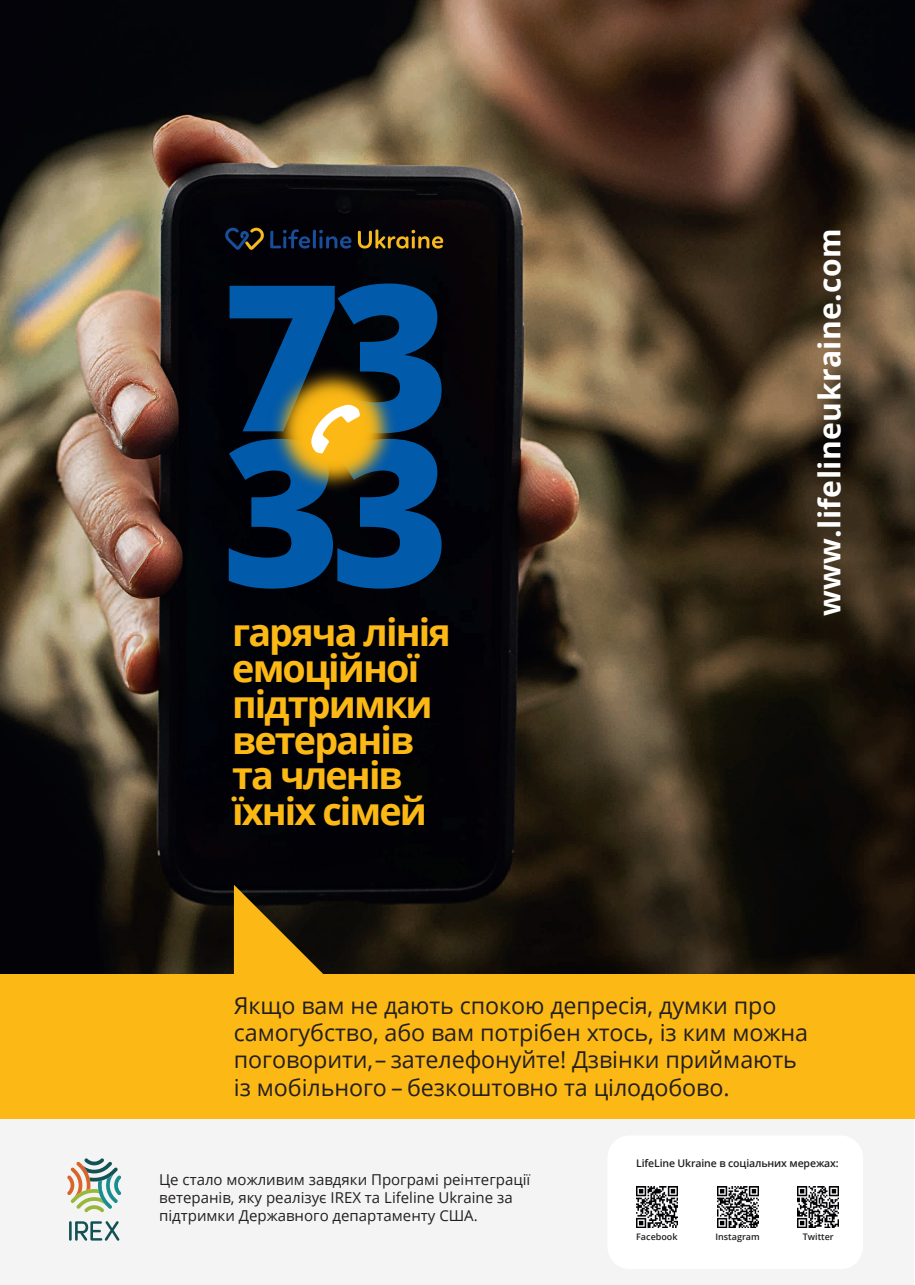
<style>
.page{position:relative;width:915px;height:1285px;background:#fff}
.page>*{position:absolute;margin:0;border:0;box-sizing:border-box;transform-origin:0 0}
.t1{font:800 204px/155.2px "Open Sans";color:#015aaa}
.t2{font:700 37.72px/35.7px "Open Sans";letter-spacing:-.05em;color:#fcb814}
.t3{font:700 30.08px "Open Sans";letter-spacing:.015em;color:#fff}
.t4{font:23.33px/27.3px "Open Sans";letter-spacing:-.005em;color:#231f20}
.t5{font:15px/18px "Open Sans";color:#231f20}
.t6{font:600 10.5px "Open Sans";letter-spacing:-.01em;color:#231f20}
.t7{font:600 9px "Open Sans";color:#231f20}
</style>
<div class="page">
<img style="left:0;top:0;width:914px;height:974px">
<img style="left:266px;top:359px;width:135px;height:139px">
<svg style="left:311px;top:405px;width:49px;height:48px"></svg>
<svg style="left:234px;top:884px;width:92px;height:90px;background:#815f0f"></svg>
<div style="left:0;top:1112px;width:913px;height:172px;background:#f4f4f4"></div>
<div style="left:607px;top:1135px;width:255px;height:133px;background:#fff;border-radius:22px"></div>
<div style="left:0;top:974px;width:914px;height:144px;background:#fcb814"></div>
<svg style="left:224px;top:226px;width:40px;height:24px"></svg>
<svg style="left:270px;top:229px;width:81px;height:20px;background:#081a37"></svg>
<svg style="left:358px;top:229px;width:85px;height:20px;background:#533e0e"></svg>
<img style="left:717px;top:1186px;width:40px;height:41px">
<img style="left:636px;top:1186px;width:41px;height:41px">
<img style="left:797px;top:1186px;width:41px;height:41px">
<svg style="left:67px;top:1158px;width:54px;height:54px"></svg>
<hr style="left:69px;top:1220px;width:3px;height:20px;background:#125254">
<svg style="left:75px;top:1221px;width:44px;height:19px"></svg>
<h1 class="t1" style="left:222px;top:269px;width:230px">73<br>33</h1>
<h2 class="t2" style="left:232px;top:614px;width:220px">гаряча лінія емоційної підтримки ветеранів та членів їхніх сімей</h2>
<p class="t3" style="left:808px;top:616px;width:389px;rotate:-90deg">www.lifelineukraine.com</p>
<p class="t4" style="left:234px;top:990px;width:575px">Якщо вам не дають спокою депресія, думки про самогубство, або вам потрібен хтось, із ким можна поговорити,– зателефонуйте! Дзвінки приймають із мобільного – безкоштовно та цілодобово.</p>
<p class="t5" style="left:159px;top:1170px;width:372px">Це стало можливим завдяки Програмі реінтеграції ветеранів, яку реалізує IREX та Lifeline Ukraine за підтримки Державного департаменту США.</p>
<p class="t6" style="left:636px;top:1155px;width:204px">LifeLine Ukraine в соціальних мережах:</p>
<p class="t7" style="left:636px;top:1230px;width:43px">Facebook</p>
<p class="t7" style="left:715px;top:1230px;width:46px">Instagram</p>
<p class="t7" style="left:802px;top:1230px;width:33px">Twitter</p>
</div>
